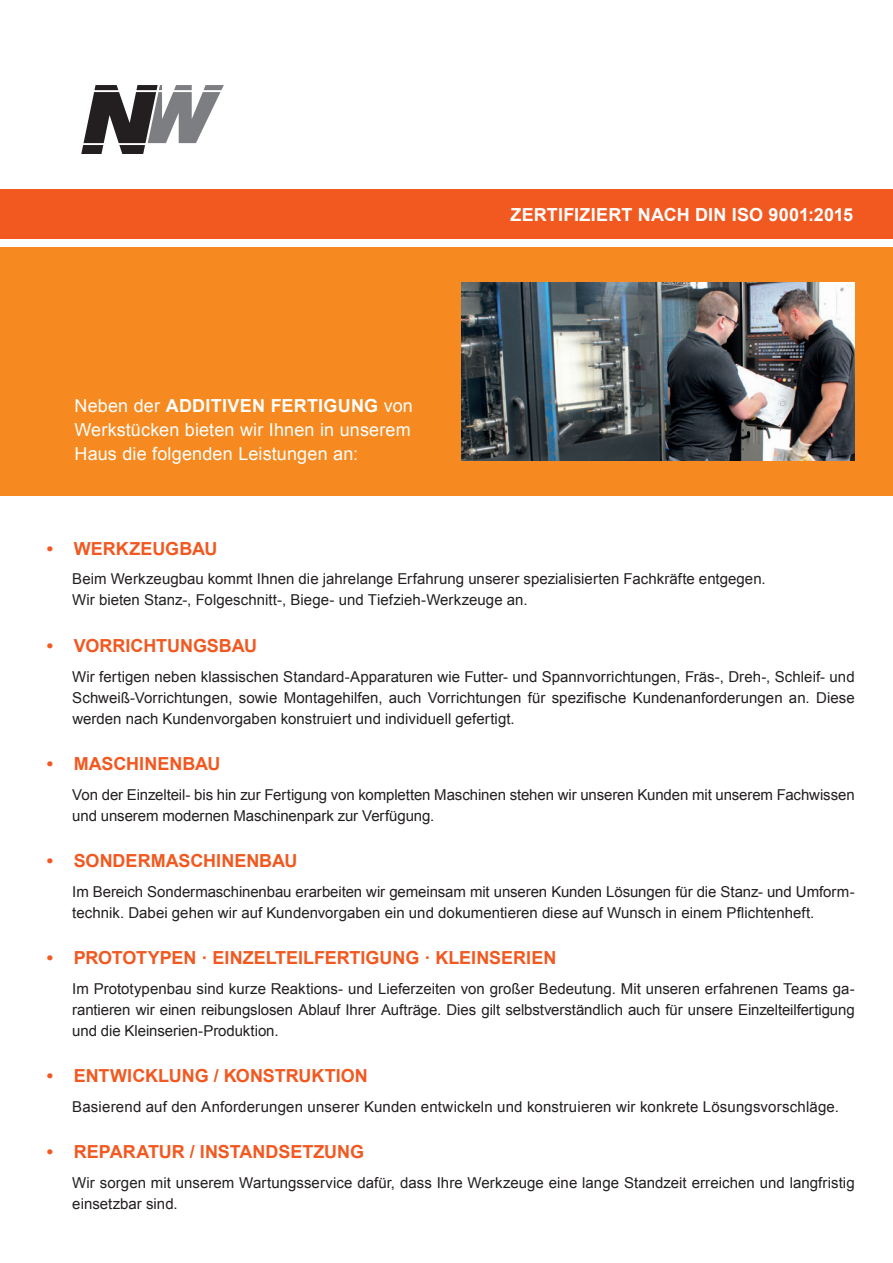
<style>
.page{position:relative;width:893px;height:1263px;background:#fff}
.page>*{position:absolute;margin:0;border:0;box-sizing:border-box;transform-origin:0 0}
.t1{font:700 18px "Arial";letter-spacing:-.005em;color:#f15921}
.t2{font:18px/24px "Arial";letter-spacing:.01em;color:#fff;text-align:justify}
.t3{font:700 18px "Arial";letter-spacing:.01em;color:#fff}
.t4{font:15px/21px "Arial";color:#231f20}
.s1{font-weight:700}
</style>
<div class="page">
<div style="left:0;top:247px;width:893px;height:249px;background:#f6891f"></div>
<img style="left:461px;top:283px;width:394px;height:177px">
<div style="left:0;top:189px;width:893px;height:49px;background:#f15921"></div>
<svg style="left:81px;top:85px;width:143px;height:69px"></svg>
<p class="t2" style="left:74px;top:394px;width:340px">Neben der <span class="s1">ADDITIVEN FERTIGUNG</span> von Werkstücken bieten wir Ihnen in unserem Haus die folgenden Leistungen an:</p>
<p class="t3" style="left:510px;top:203px;width:344px">ZERTIFIZIERT NACH DIN ISO 9001:2015</p>
<p class="t1" style="left:47px;top:537px;width:172px">• WERKZEUGBAU</p>
<p class="t4" style="left:72px;top:569px;width:695px">Beim Werkzeugbau kommt Ihnen die jahrelange Erfahrung unserer spezialisierten Fachkräfte entgegen.<br>Wir bieten Stanz-, Folgeschnitt-, Biege- und Tiefzieh-Werkzeuge an.</p>
<p class="t1" style="left:47px;top:634px;width:212px">• VORRICHTUNGSBAU</p>
<p class="t4" style="left:72px;top:666px;width:784px;text-align:justify">Wir fertigen neben klassischen Standard-Apparaturen wie Futter- und Spannvorrichtungen, Fräs-, Dreh-, Schleif- und Schweiß-Vorrichtungen, sowie Montagehilfen, auch Vorrichtungen für spezifische Kundenanforderungen an. Diese werden nach Kundenvorgaben konstruiert und individuell gefertigt.</p>
<p class="t1" style="left:47px;top:752px;width:175px">• MASCHINENBAU</p>
<p class="t4" style="left:72px;top:784px;width:784px">Von der Einzelteil- bis hin zur Fertigung von kompletten Maschinen stehen wir unseren Kunden mit unserem Fachwissen und unserem modernen Maschinenpark zur Verfügung.</p>
<p class="t1" style="left:47px;top:849px;width:252px">• SONDERMASCHINENBAU</p>
<p class="t4" style="left:72px;top:881px;width:784px">Im Bereich Sondermaschinenbau erarbeiten wir gemeinsam mit unseren Kunden Lösungen für die Stanz- und Umform&shy;technik. Dabei gehen wir auf Kundenvorgaben ein und dokumentieren diese auf Wunsch in einem Pflichtenheft.</p>
<p class="t1" style="left:47px;top:946px;width:511px">• PROTOTYPEN · EINZELTEILFERTIGUNG · KLEINSERIEN</p>
<p class="t4" style="left:72px;top:978px;width:784px;text-align:justify">Im Prototypenbau sind kurze Reaktions- und Lieferzeiten von großer Bedeutung. Mit unseren erfahrenen Teams ga&shy;rantieren wir einen reibungslosen Ablauf Ihrer Aufträge. Dies gilt selbstverständlich auch für unsere Einzelteilfertigung und die Kleinserien-Produktion.</p>
<p class="t1" style="left:47px;top:1064px;width:323px">• ENTWICKLUNG / KONSTRUKTION</p>
<p class="t4" style="left:72px;top:1096px;width:768px">Basierend auf den Anforderungen unserer Kunden entwickeln und konstruieren wir konkrete Lösungsvorschläge.</p>
<p class="t1" style="left:47px;top:1140px;width:319px">• REPARATUR / INSTANDSETZUNG</p>
<p class="t4" style="left:72px;top:1172px;width:784px">Wir sorgen mit unserem Wartungsservice dafür, dass Ihre Werkzeuge eine lange Standzeit erreichen und langfristig einsetzbar sind.</p>
</div>
